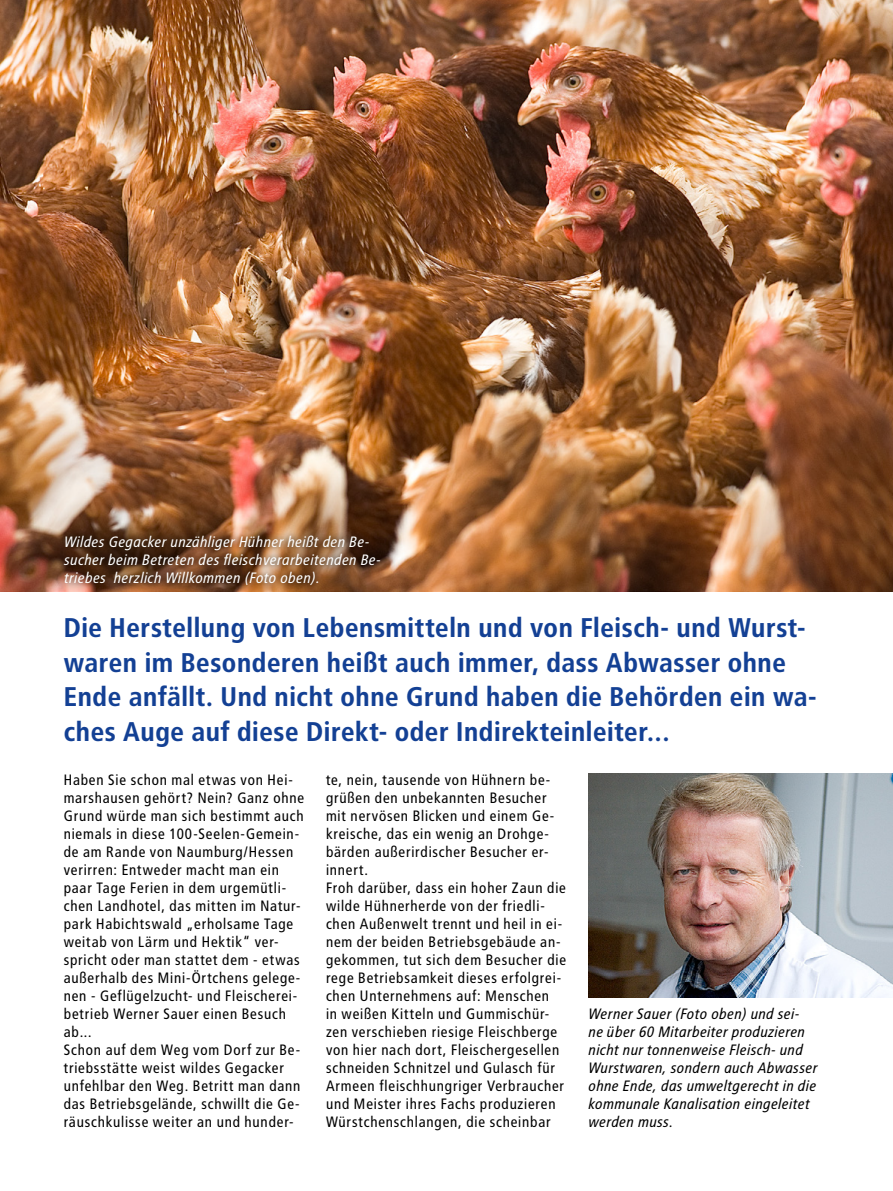
<style>
.page{position:relative;width:893px;height:1191px;background:#fff}
.page>*{position:absolute;margin:0;border:0;box-sizing:border-box;transform-origin:0 0}
.t1{font:27px/34.5px "BVG Hfett";color:#134094}
.t2{font:15px/18px "BVG Normal";letter-spacing:.015em;color:#000}
.t3{font:15px/18px "BVG Normal Kursiv";color:#000}
.t4{font:15px/18px "BVG Normal Kursiv";color:#fff}
</style>
<div class="page">
<img style="left:0;top:0;width:893px;height:591px">
<img style="left:56px;top:527px;width:331px;height:65px">
<img style="left:588px;top:773px;width:305px;height:225px">
<p class="t4" style="left:64px;top:532px;width:319px">Wildes Gegacker unzähliger Hühner heißt den Be&shy;sucher beim Betreten des fleischverarbeitenden Be&shy;triebes herzlich Willkommen (Foto oben).</p>
<h1 class="t1" style="left:64px;top:610px;width:755px">Die Herstellung von Lebensmitteln und von Fleisch- und Wurst&shy;waren im Besonderen heißt auch immer, dass Abwasser ohne Ende anfällt. Und nicht ohne Grund haben die Behörden ein wa&shy;ches Auge auf diese Direkt- oder Indirekteinleiter…</h1>
<p class="t2" style="left:64px;top:771px;width:242px">Haben Sie schon mal etwas von Hei&shy;marshausen gehört? Nein? Ganz ohne Grund würde man sich bestimmt auch niemals in diese 100-Seelen-Gemein&shy;de am Rande von Naumburg/Hessen verirren: Entweder macht man ein paar Tage Ferien in dem urgemütli&shy;chen Landhotel, das mitten im Natur&shy;park Habichtswald „erholsame Tage weitab von Lärm und Hektik“ ver&shy;spricht oder man stattet dem - etwas außerhalb des Mini-Örtchens gelege&shy;nen - Geflügelzucht- und Fleischerei&shy;betrieb Werner Sauer einen Besuch ab…<br>Schon auf dem Weg vom Dorf zur Be&shy;triebsstätte weist wildes Gegacker unfehlbar den Weg. Betritt man dann das Betriebsgelände, schwillt die Ge&shy;räuschkulisse weiter an und hunder-</p>
<p class="t2" style="left:326px;top:771px;width:242px">te, nein, tausende von Hühnern be&shy;grüßen den unbekannten Besucher mit nervösen Blicken und einem Ge&shy;kreische, das ein wenig an Drohge&shy;bärden außerirdischer Besucher er&shy;innert.<br>Froh darüber, dass ein hoher Zaun die wilde Hühnerherde von der friedli&shy;chen Außenwelt trennt und heil in ei&shy;nem der beiden Betriebsgebäude an&shy;gekommen, tut sich dem Besucher die rege Betriebsamkeit dieses erfolgrei&shy;chen Unternehmens auf: Menschen<br>in weißen Kitteln und Gummischür&shy;zen verschieben riesige Fleischberge von hier nach dort, Fleischergesellen schneiden Schnitzel und Gulasch für Armeen fleischhungriger Verbraucher und Meister ihres Fachs produzieren Würstchenschlangen, die scheinbar</p>
<p class="t3" style="left:588px;top:1004px;width:231px">Werner Sauer (Foto oben) und sei&shy;ne über 60 Mitarbeiter produzieren nicht nur tonnenweise Fleisch- und<br>Wurstwaren, sondern auch Abwasser ohne Ende, das umweltgerecht in die kommunale Kanalisation eingeleitet werden muss.</p>
</div>
